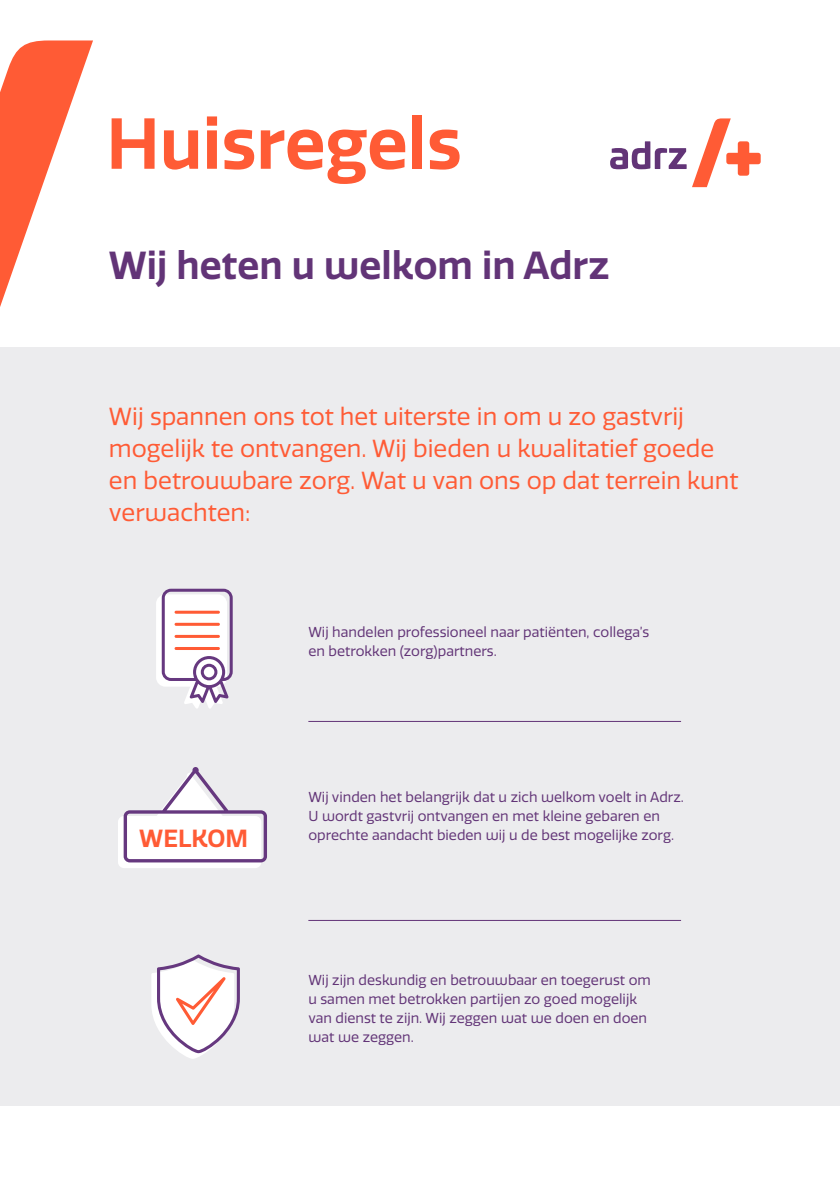
<style>
.page{position:relative;width:840px;height:1191px;background:#fff}
.page>*{position:absolute;margin:0;border:0;box-sizing:border-box;transform-origin:0 0}
.t1{font:600 70px "Quatro";color:#ff5b35}
.t2{font:600 38px "Quatro";color:#623477}
.t3{font:600 24.2px "Quatro";color:#ff5b35}
.t4{font:24px/32px "Quatro";color:#ff5b35}
.t5{font:14px/19px "Quatro";color:#623477}
</style>
<div class="page">
<svg style="left:610px;top:118px;width:150px;height:69px"></svg>
<div style="left:0;top:347px;width:839px;height:759px;background:#ececee"></div>
<svg style="left:118px;top:767px;width:149px;height:101px"></svg>
<svg style="left:156px;top:588px;width:76px;height:120px"></svg>
<svg style="left:174px;top:610px;width:46px;height:4px"></svg>
<hr style="left:174px;top:623px;width:46px;height:3px;background:#ff5b35;border-radius:2px">
<hr style="left:174px;top:635px;width:46px;height:3px;background:#ff5b35;border-radius:2px">
<hr style="left:174px;top:647px;width:46px;height:3px;background:#ff5b35;border-radius:2px">
<svg style="left:151px;top:954px;width:89px;height:104px"></svg>
<hr style="left:308px;top:721px;width:372px;height:1px;background:#623477">
<hr style="left:308px;top:920px;width:372px;height:1px;background:#623477">
<svg style="left:0;top:40px;width:93px;height:267px"></svg>
<p class="t1" style="left:106px;top:103px;width:356px">Huisregels</p>
<p class="t2" style="left:109px;top:244px;width:501px">Wij heten u welkom in Adrz</p>
<p class="t4" style="left:109px;top:401px;width:630px">Wij spannen ons tot het uiterste in om u zo gastvrij mogelijk te ontvangen. Wij bieden u kwalitatief goede en betrouwbare zorg. Wat u van ons op dat terrein kunt verwachten:</p>
<p class="t3" style="left:139px;top:824px;width:110px">WELKOM</p>
<p class="t5" style="left:308px;top:622px;width:342px">Wij handelen professioneel naar patiënten, collega’s en betrokken (zorg)partners.</p>
<p class="t5" style="left:308px;top:787px;width:377px">Wij vinden het belangrijk dat u zich welkom voelt in Adrz.<br>U wordt gastvrij ontvangen en met kleine gebaren en oprechte aandacht bieden wij u de best mogelijke zorg.</p>
<p class="t5" style="left:308px;top:970px;width:344px">Wij zijn deskundig en betrouwbaar en toegerust om u samen met betrokken partijen zo goed mogelijk van dienst te zijn. Wij zeggen wat we doen en doen wat we zeggen.</p>
</div>
